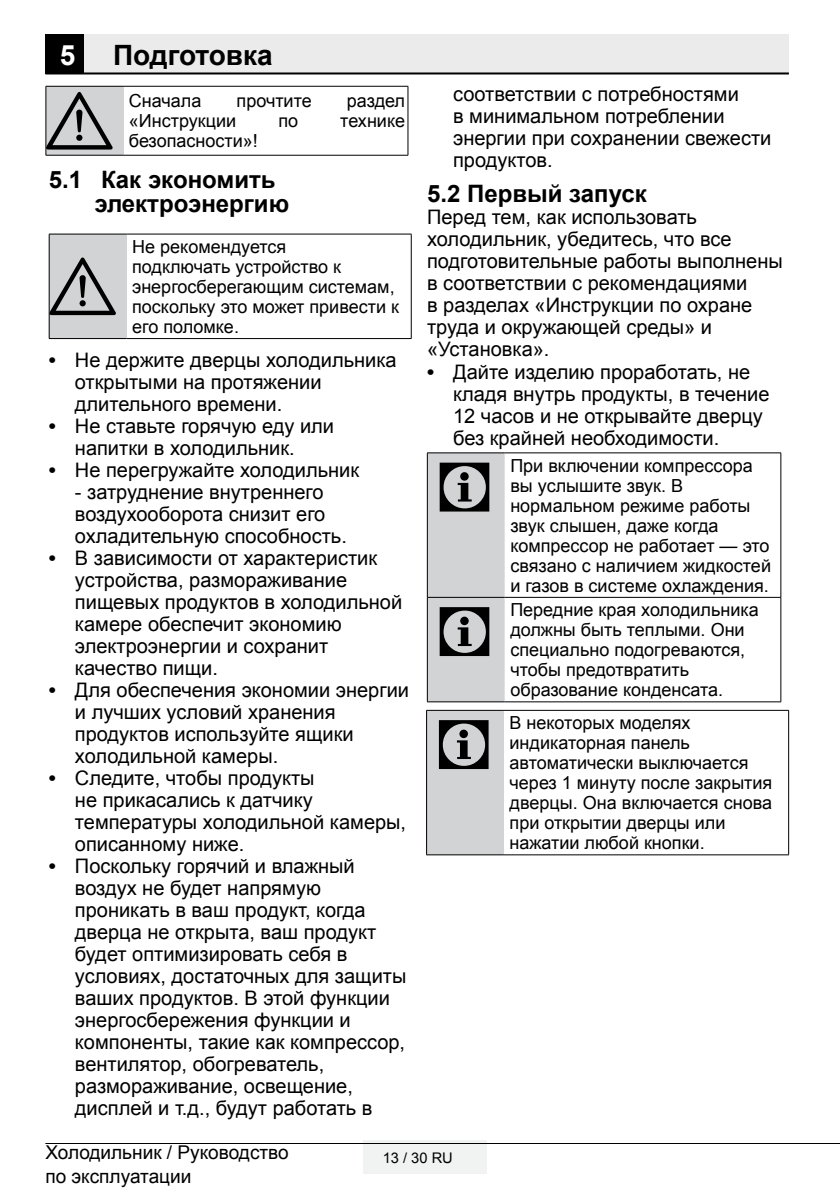
<style>
.page{position:relative;width:840px;height:1191px;background:#fff}
.page>*{position:absolute;margin:0;border:0;box-sizing:border-box;transform-origin:0 0}
.t1{font:72px "ZIWARNUN";color:#000}
.t2{font:700 28px "Arial";color:#000}
.t3{font:700 28px "Arial";color:#fff}
.t4{font:700 24px/24px "Arial";color:#000}
.t5{font:20px/22px "Arial";color:#000}
.t6{font:19px "Arial";color:#000}
.t7{font:18px/20px "Arial";color:#000}
.t8{font:14.6px "Arial";color:#000}
.s1{font-weight:700}
</style>
<div class="page">
<div style="left:363px;top:1140px;width:123px;height:33px;background:#f1f2f2"></div>
<hr style="left:45px;top:1143px;width:794px;height:1px;background:#000">
<div style="left:45px;top:34px;width:40px;height:40px;background:#000"></div>
<div style="left:85px;top:34px;width:703px;height:40px;background:#ebebec"></div>
<hr style="left:45px;top:72px;width:743px;height:2px;background:#000">
<div style="left:49px;top:234px;width:77px;height:104px;background:#d1d3d4"></div>
<hr style="left:49px;top:338px;width:77px;height:1px;background:#000">
<hr style="left:126px;top:338px;width:285px;height:1px;background:#000">
<hr style="left:49px;top:234px;width:1px;height:104px;background:#000">
<hr style="left:410px;top:234px;width:1px;height:104px;background:#000">
<hr style="left:49px;top:234px;width:77px;height:1px;background:#000">
<hr style="left:126px;top:234px;width:285px;height:1px;background:#000">
<div style="left:428px;top:453px;width:76px;height:248px;background:#d1d3d4"></div>
<hr style="left:427px;top:453px;width:1px;height:144px;background:#000">
<hr style="left:780px;top:453px;width:1px;height:144px;background:#000">
<hr style="left:427px;top:597px;width:1px;height:104px;background:#000">
<hr style="left:780px;top:597px;width:1px;height:104px;background:#000">
<hr style="left:427px;top:701px;width:77px;height:1px;background:#000">
<hr style="left:504px;top:701px;width:276px;height:1px;background:#000">
<hr style="left:427px;top:452px;width:77px;height:1px;background:#000">
<hr style="left:504px;top:452px;width:276px;height:1px;background:#000">
<hr style="left:427px;top:597px;width:77px;height:1px;background:#000">
<hr style="left:504px;top:597px;width:276px;height:1px;background:#000">
<div style="left:426px;top:710px;width:77px;height:145px;background:#d1d3d4"></div>
<hr style="left:426px;top:854px;width:77px;height:1px;background:#000">
<hr style="left:503px;top:854px;width:285px;height:1px;background:#000">
<hr style="left:426px;top:710px;width:1px;height:144px;background:#000">
<hr style="left:787px;top:710px;width:1px;height:144px;background:#000">
<hr style="left:426px;top:710px;width:77px;height:1px;background:#000">
<hr style="left:503px;top:710px;width:285px;height:1px;background:#000">
<div style="left:46px;top:86px;width:77px;height:69px;background:#d1d3d4"></div>
<hr style="left:46px;top:155px;width:77px;height:1px;background:#000">
<hr style="left:123px;top:155px;width:285px;height:1px;background:#000">
<hr style="left:46px;top:86px;width:1px;height:69px;background:#000">
<hr style="left:407px;top:86px;width:1px;height:69px;background:#000">
<hr style="left:46px;top:86px;width:77px;height:1px;background:#000">
<hr style="left:123px;top:86px;width:285px;height:1px;background:#000">
<h2 class="t3" style="left:60px;top:36px;width:17px">5</h2>
<h2 class="t2" style="left:113px;top:36px;width:161px">Подготовка</h2>
<h1 class="t1" style="left:46px;top:83px;width:71px">A</h1>
<p class="t7" style="left:129px;top:91px;width:74px">Сначала</p>
<p class="t7" style="left:236px;top:91px;width:77px">прочтите</p>
<p class="t7" style="left:347px;top:91px;width:60px">раздел</p>
<p class="t7" style="left:129px;top:111px;width:109px">«Инструкции</p>
<p class="t7" style="left:278px;top:111px;width:21px">по</p>
<p class="t7" style="left:340px;top:111px;width:66px">технике</p>
<p class="t7" style="left:129px;top:131px;width:130px">безопасности»!</p>
<p class="t4" style="left:94px;top:168px;width:196px;text-indent:-45px">5.1 Как экономить электроэнергию</p>
<p class="t7" style="left:132px;top:237px;width:268px">Не рекомендуется<br>подключать устройство к энергосберегающим системам, поскольку это может привести к его поломке.</p>
<p class="t5" style="left:75px;top:349px;width:323px;text-indent:-26px"><span class="s1">•</span> Не держите дверцы холодильника открытыми на протяжении длительного времени.</p>
<p class="t5" style="left:75px;top:415px;width:260px;text-indent:-26px"><span class="s1">•</span> Не ставьте горячую еду или напитки в холодильник.</p>
<p class="t5" style="left:49px;top:459px;width:311px"><span class="s1">•</span> Не перегружайте холодильник</p>
<p class="t5" style="left:75px;top:481px;width:273px">- затруднение внутреннего воздухооборота снизит его охладительную способность.</p>
<p class="t5" style="left:75px;top:547px;width:328px;text-indent:-26px"><span class="s1">•</span> В зависимости от характеристик устройства, размораживание пищевых продуктов в холодильной камере обеспечит экономию электроэнергии и сохранит качество пищи.</p>
<p class="t5" style="left:75px;top:679px;width:335px;text-indent:-26px"><span class="s1">•</span> Для обеспечения экономии энергии и лучших условий хранения продуктов используйте ящики холодильной камеры.</p>
<p class="t5" style="left:75px;top:767px;width:332px;text-indent:-26px"><span class="s1">•</span> Следите, чтобы продукты<br>не прикасались к датчику температуры холодильной камеры, описанному ниже.</p>
<p class="t5" style="left:75px;top:855px;width:333px;text-indent:-26px"><span class="s1">•</span> Поскольку горячий и влажный воздух не будет напрямую проникать в ваш продукт, когда дверца не открыта, ваш продукт будет оптимизировать себя в условиях, достаточных для защиты ваших продуктов. В этой функции энергосбережения функции и компоненты, такие как компрессор, вентилятор, обогреватель, размораживание, освещение, дисплей и т.д., будут работать в</p>
<h1 class="t1" style="left:49px;top:248px;width:71px">A</h1>
<p class="t5" style="left:453px;top:83px;width:319px">соответствии с потребностями<br>в минимальном потреблении энергии при сохранении свежести продуктов.</p>
<p class="t4" style="left:427px;top:182px;width:221px">5.2 Первый запуск</p>
<p class="t5" style="left:427px;top:206px;width:357px">Перед тем, как использовать холодильник, убедитесь, что все подготовительные работы выполнены в соответствии с рекомендациями<br>в разделах «Инструкции по охране труда и окружающей среды» и «Установка».</p>
<p class="t5" style="left:453px;top:361px;width:318px;text-indent:-26px"><span class="s1">•</span> Дайте изделию проработать, не кладя внутрь продукты, в течение<br>12 часов и не открывайте дверцу без крайней необходимости.</p>
<h1 class="t1" style="left:435px;top:449px;width:63px">C</h1>
<p class="t7" style="left:510px;top:455px;width:262px">При включении компрессора вы услышите звук. В нормальном режиме работы звук слышен, даже когда компрессор не работает — это связано с наличием жидкостей и газов в системе охлаждения.</p>
<h1 class="t1" style="left:435px;top:593px;width:63px">C</h1>
<p class="t7" style="left:510px;top:600px;width:250px">Передние края холодильника должны быть теплыми. Они специально подогреваются, чтобы предотвратить образование конденсата.</p>
<h1 class="t1" style="left:434px;top:706px;width:63px">C</h1>
<p class="t7" style="left:509px;top:713px;width:264px">В некоторых моделях индикаторная панель автоматически выключается через 1 минуту после закрытия дверцы. Она включается снова при открытии дверцы или нажатии любой кнопки.</p>
<p class="t6" style="left:45px;top:1140px;width:245px">Холодильник / Руководство</p>
<p class="t8" style="left:382px;top:1147px;width:72px">13 / 30 RU</p>
<p class="t6" style="left:45px;top:1164px;width:147px">по эксплуатации</p>
</div>
